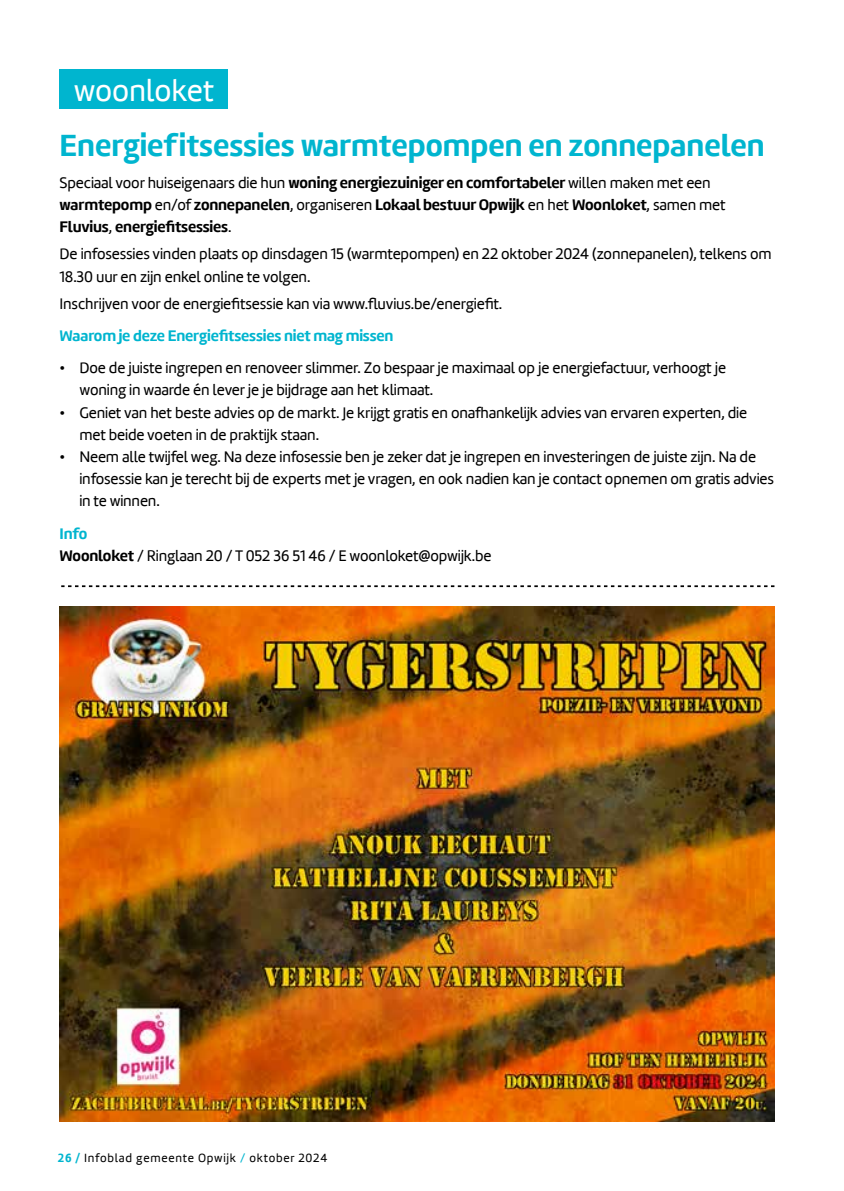
<style>
.page{position:relative;width:844px;height:1191px;background:#fff}
.page>*{position:absolute;margin:0;border:0;box-sizing:border-box;transform-origin:0 0}
.t1{font:700 31.5px "Marine";color:#00b5cf}
.t2{font:31.5px "Marine";letter-spacing:-.005em;color:#fff}
.t3{font:15.75px/22.2px "Marine";letter-spacing:-.01em;color:#000}
.t4{font:700 15.75px/22.2px "Marine";letter-spacing:-.01em;color:#000}
.t5{font:700 15.75px "Marine";letter-spacing:-.01em;color:#00b5cf}
.t6{font:12.25px "Marine";letter-spacing:.06em;color:#000}
.s1{font-weight:400}
.s2{font-weight:700;color:#00b5cf}
.s3{font-weight:700}
.s4{color:#00b5cf}
</style>
<div class="page">
<img style="left:60px;top:606px;width:714px;height:515px">
<svg style="left:61px;top:585px;width:713px;height:2px"></svg>
<div style="left:60px;top:69px;width:168px;height:40px;background:#00b5cf"></div>
<h1 class="t2" style="left:74px;top:70px;width:142px">woonloket</h1>
<h1 class="t1" style="left:60px;top:125px;width:706px">Energiefitsessies warmtepompen en zonnepanelen</h1>
<p class="t4" style="left:60px;top:171px;width:667px"><span class="s1">Speciaal voor huiseigenaars die hun</span> woning energiezuiniger en comfortabeler <span class="s1">willen maken met een </span>warmtepomp <span class="s1">en/of</span> zonnepanelen<span class="s1">, organiseren</span> Lokaal bestuur Opwijk <span class="s1">en het</span> Woonloket<span class="s1">, samen met<br></span>Fluvius<span class="s1">,</span> energiefitsessies<span class="s1">.</span></p>
<p class="t3" style="left:60px;top:243px;width:713px">De infosessies vinden plaats op dinsdagen 15 (warmtepompen) en 22 oktober 2024 (zonnepanelen), telkens om<br>18.30 uur en zijn enkel online te volgen.</p>
<p class="t3" style="left:60px;top:292px;width:444px">Inschrijven voor de energiefitsessie kan via www.fluvius.be/energiefit.</p>
<p class="t5" style="left:60px;top:325px;width:335px">Waarom je deze Energiefitsessies niet mag missen</p>
<p class="t3" style="left:79px;top:357px;width:648px;text-indent:-20px">• Doe de juiste ingrepen en renoveer slimmer. Zo bespaar je maximaal op je energiefactuur, verhoogt je woning in waarde én lever je je bijdrage aan het klimaat.</p>
<p class="t3" style="left:79px;top:401px;width:669px;text-indent:-20px">• Geniet van het beste advies op de markt. Je krijgt gratis en onafhankelijk advies van ervaren experten, die met beide voeten in de praktijk staan.</p>
<p class="t3" style="left:79px;top:445px;width:696px;text-indent:-20px">• Neem alle twijfel weg. Na deze infosessie ben je zeker dat je ingrepen en investeringen de juiste zijn. Na de infosessie kan je terecht bij de experts met je vragen, en ook nadien kan je contact opnemen om gratis advies in te winnen.</p>
<p class="t3" style="left:60px;top:522px;width:433px"><span class="s2">Info<br></span><span class="s3">Woonloket</span> / Ringlaan 20 / T 052 36 51 46 / E woonloket@opwijk.be</p>
<p class="t6" style="left:58px;top:1150px;width:271px"><span class="s2">26 /</span> Infoblad gemeente Opwijk <span class="s4">/</span> oktober 2024</p>
</div>
